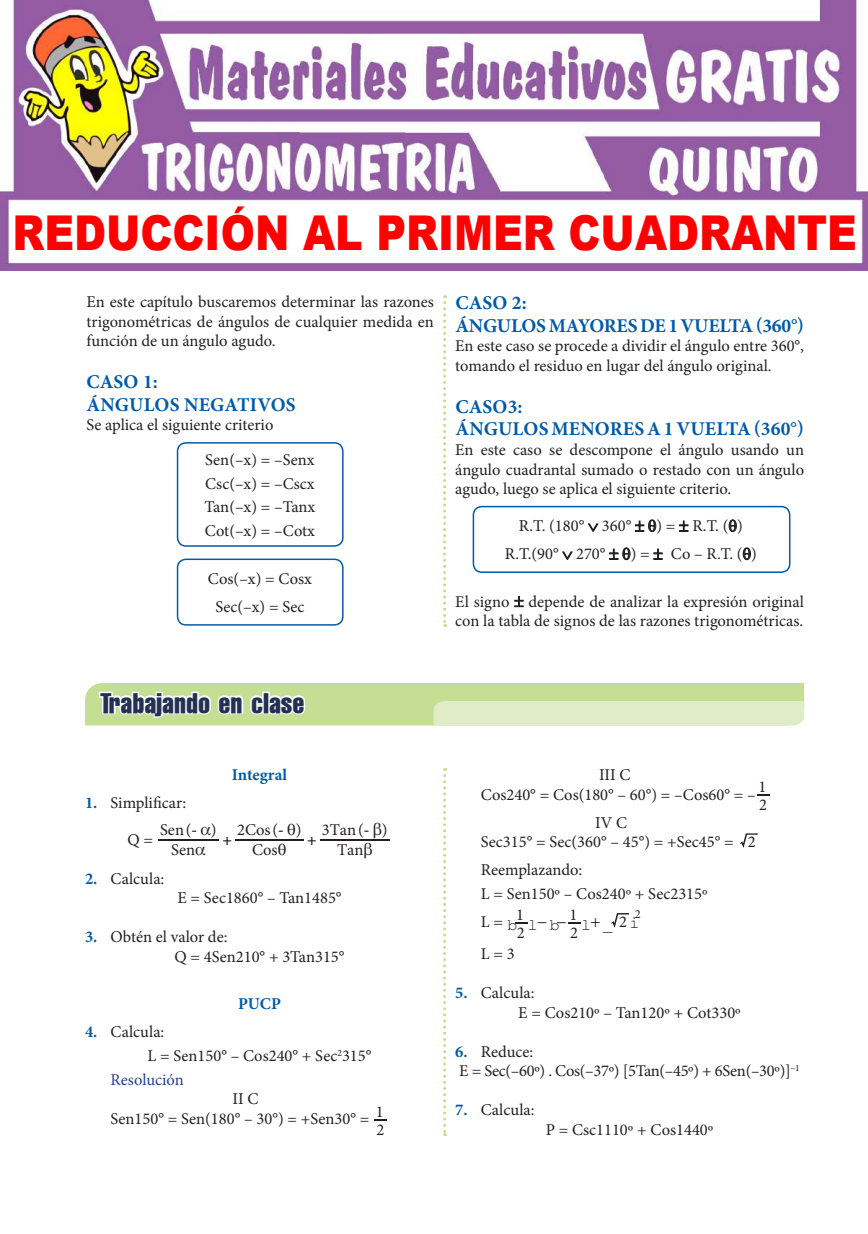
<style>
.page{position:relative;width:868px;height:1234px;background:#fff}
.page>*{position:absolute;margin:0;border:0;box-sizing:border-box;transform-origin:0 0}
.t1{font:900 48px "Arial";color:#f00;scale:.86 1}
.t2{font:27px "Triumvirate Compressed";color:#223152}
.t3{font:700 19.5px/22.5px "Minion Pro";letter-spacing:.01em;color:#015aaa}
.t4{font:700 19.5px/22.5px "Minion Pro";letter-spacing:-.01em;color:#015aaa}
.t5{font:17.1px "MM Variable A";color:#231f20;scale:.96 1}
.t6{font:16.5px/19.5px "Minion Pro";color:#231f20}
.t7{font:16.5px/19.5px "Minion Pro";letter-spacing:-.02em;color:#231f20}
.t8{font:700 16.5px "Minion Pro";color:#015aaa}
.t9{font:16.5px "Minion Pro";color:#253f8e}
.t10{font:700 16.5px "Minion Pro";color:#231f20}
.t11{font:16.05px "MM Variable A";color:#231f20}
.t12{font:12.3px "Minion Pro";color:#231f20}
.s1{font-weight:700;color:#015aaa}
</style>
<div class="page">
<svg style="left:443px;top:295px;width:3px;height:332px"></svg>
<div style="left:177px;top:442px;width:166px;height:104px;border:2px solid #015aaa;border-radius:9px"></div>
<div style="left:177px;top:558px;width:166px;height:67px;border:2px solid #015aaa;border-radius:9px"></div>
<svg style="left:587px;top:523px;width:11px;height:9px"></svg>
<svg style="left:728px;top:519px;width:8px;height:13px"></svg>
<svg style="left:562px;top:551px;width:11px;height:9px"></svg>
<svg style="left:742px;top:547px;width:9px;height:13px"></svg>
<div style="left:472px;top:505px;width:318px;height:68px;border:2px solid #015aaa;border-radius:9px"></div>
<svg style="left:443px;top:768px;width:3px;height:367px"></svg>
<svg style="left:85px;top:682px;width:719px;height:44px;background:#d3e6af"></svg>
<hr style="left:158px;top:839px;width:61px;height:2px;background:#231f20">
<hr style="left:235px;top:839px;width:69px;height:2px;background:#231f20">
<hr style="left:320px;top:839px;width:70px;height:2px;background:#231f20">
<svg style="left:374px;top:1119px;width:13px;height:1px"></svg>
<svg style="left:757px;top:794px;width:12px;height:2px"></svg>
<svg style="left:740px;top:833px;width:17px;height:14px"></svg>
<svg style="left:611px;top:913px;width:18px;height:14px"></svg>
<svg style="left:515px;top:922px;width:12px;height:1px"></svg>
<img style="left:0;top:0;width:867px;height:270px">
<svg style="left:634px;top:519px;width:22px;height:13px"></svg>
<svg style="left:679px;top:520px;width:9px;height:12px"></svg>
<svg style="left:609px;top:547px;width:21px;height:13px"></svg>
<svg style="left:653px;top:548px;width:9px;height:12px"></svg>
<svg style="left:514px;top:595px;width:9px;height:12px"></svg>
<svg style="left:568px;top:922px;width:12px;height:1px"></svg>
<h1 class="t1" style="left:12px;top:197px;width:983px">REDUCCIÓN AL PRIMER CUADRANTE</h1>
<p class="t6" style="left:86px;top:292px;width:349px;text-align:justify">En este capítulo buscaremos determinar las razones trigonométricas de ángulos de cualquier medida en función de un ángulo agudo.</p>
<p class="t3" style="left:86px;top:370px;width:211px">CASO 1:<br>ÁNGULOS NEGATIVOS</p>
<p class="t6" style="left:205px;top:408px;width:111px;line-height:34.5px;text-indent:-119px">Se aplica el siguiente criterio<br>Sen(–x) = –Senx</p>
<p class="t6" style="left:204px;top:471px;width:112px;line-height:23.7px;text-align:justify">Csc(–x) = –Cscx Tan(–x) = –Tanx Cot(–x) = –Cotx</p>
<p class="t6" style="left:208px;top:564px;width:106px;line-height:28px;text-align:center">Cos(–x) = Cosx<br>Sec(–x) = Sec</p>
<p class="t4" style="left:455px;top:291px;width:350px">CASO 2:<br>ÁNGULOS MAYORES DE 1 VUELTA (360°)</p>
<p class="t6" style="left:455px;top:336px;width:350px">En este caso se procede a dividir el ángulo entre 360°, tomando el residuo en lugar del ángulo original.</p>
<p class="t3" style="left:455px;top:395px;width:350px">CASO3:<br>ÁNGULOS MENORES A 1 VUELTA (360°)</p>
<p class="t6" style="left:455px;top:440px;width:350px;text-align:justify">En este caso se descompone el ángulo usando un ángulo cuadrantal sumado o restado con un ángulo agudo, luego se aplica el siguiente criterio.</p>
<p class="t6" style="left:505px;top:512px;width:239px;line-height:28px;text-indent:14px">R.T. (180° ∨ 360° ❑) = R.T. (❑)<br>R.T.(90° ∨ 270° ❑) =</p>
<p class="t6" style="left:670px;top:544px;width:88px">Co – R.T. (❑)</p>
<p class="t6" style="left:455px;top:591px;width:350px">El signo depende de analizar la expresión original con la tabla de signos de las razones trigonométricas.</p>
<h2 class="t2" style="left:100px;top:685px;width:206px">Trabajando en clase</h2>
<p class="t8" style="left:232px;top:763px;width:57px">Integral</p>
<p class="t6" style="left:85px;top:793px;width:103px"><span class="s1">1.</span> Simplificar:</p>
<p class="t6" style="left:127px;top:829px;width:27px">Q =</p>
<p class="t6" style="left:160px;top:820px;width:58px">Sen( )</p>
<p class="t6" style="left:237px;top:820px;width:66px">2Cos( )</p>
<p class="t6" style="left:322px;top:819px;width:67px">3Tan( )</p>
<p class="t6" style="left:171px;top:840px;width:25px">Sen</p>
<p class="t6" style="left:252px;top:840px;width:27px">Cos</p>
<p class="t6" style="left:337px;top:840px;width:28px">Tan</p>
<p class="t10" style="left:363px;top:817px;width:7px">-</p>
<p class="t10" style="left:278px;top:818px;width:7px">-</p>
<p class="t10" style="left:191px;top:818px;width:7px">-</p>
<p class="t10" style="left:222px;top:827px;width:11px">+</p>
<p class="t10" style="left:307px;top:827px;width:11px">+</p>
<p class="t6" style="left:85px;top:868px;width:81px"><span class="s1">2.</span> Calcula:</p>
<p class="t6" style="left:177px;top:888px;width:166px">E = Sec1860° – Tan1485°</p>
<p class="t6" style="left:174px;top:927px;width:171px;text-indent:-89px"><span class="s1">3.</span> Obtén el valor de:<br>Q = 4Sen210° + 3Tan315°</p>
<p class="t8" style="left:238px;top:992px;width:44px">PUCP</p>
<p class="t6" style="left:85px;top:1022px;width:81px"><span class="s1">4.</span> Calcula:</p>
<p class="t6" style="left:147px;top:1045px;width:225px">L = Sen150° – Cos240° + Sec<sup>2</sup>315°</p>
<p class="t9" style="left:110px;top:1068px;width:75px">Resolución</p>
<p class="t6" style="left:110px;top:1089px;width:260px;text-indent:122px">II C<br>Sen150° = Sen(180° – 30°) = +Sen30° =</p>
<p class="t6" style="left:376px;top:1101px;width:9px">1</p>
<p class="t6" style="left:376px;top:1119px;width:9px">2</p>
<p class="t6" style="left:480px;top:765px;width:276px;text-align:center">III C<br>Cos240° = Cos(180° – 60°) = –Cos60° = –</p>
<p class="t6" style="left:758px;top:777px;width:9px">1</p>
<p class="t6" style="left:759px;top:795px;width:9px">2</p>
<p class="t6" style="left:480px;top:812px;width:276px;text-indent:114px">IV C<br>Sec315° = Sec(360° – 45°) = +Sec45° = 2</p>
<p class="t6" style="left:480px;top:857px;width:228px;line-height:23.7px">Reemplazando:<br>L = Sen150º – Cos240º + Sec2315º</p>
<p class="t6" style="left:480px;top:911px;width:24px">L =</p>
<p class="t6" style="left:517px;top:922px;width:9px">2</p>
<p class="t6" style="left:516px;top:904px;width:9px">1</p>
<p class="t6" style="left:569px;top:904px;width:9px">1</p>
<p class="t12" style="left:634px;top:905px;width:7px">2</p>
<p class="t6" style="left:619px;top:911px;width:9px">2</p>
<p class="t11" style="left:528px;top:914px;width:11px">l</p>
<p class="t5" style="left:581px;top:911px;width:62px"><sub>l</sub>_ i</p>
<p class="t11" style="left:507px;top:914px;width:11px">b</p>
<p class="t11" style="left:549px;top:914px;width:11px">b</p>
<p class="t6" style="left:570px;top:922px;width:9px">2</p>
<p class="t6" style="left:480px;top:944px;width:35px">L = 3</p>
<p class="t6" style="left:518px;top:983px;width:224px;text-indent:-63px"><span class="s1">5.</span> Calcula:<br>E = Cos210º – Tan120º + Cot330º</p>
<p class="t7" style="left:455px;top:1041px;width:346px"><span class="s1">6.</span> Reduce:<br>E = Sec(–60º) . Cos(–37º) [5Tan(–45º) + 6Sen(–30º)]<sup>–1</sup></p>
<p class="t6" style="left:455px;top:1100px;width:81px"><span class="s1">7.</span> Calcula:</p>
<p class="t6" style="left:545px;top:1119px;width:169px">P = Csc1110º + Cos1440º</p>
</div>
